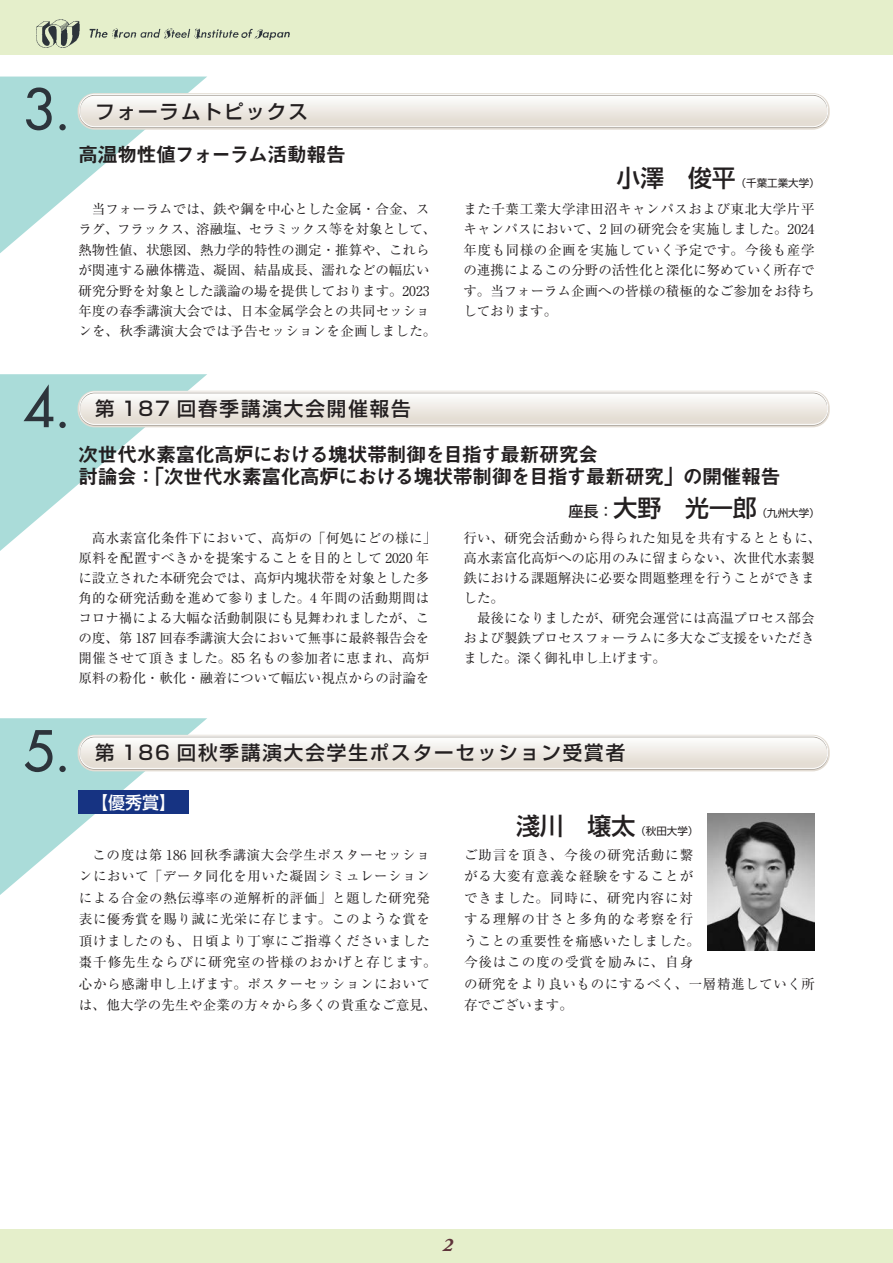
<style>
.page{position:relative;width:893px;height:1263px;background:#fff}
.page>*{position:absolute;margin:0;border:0;box-sizing:border-box;transform-origin:0 0}
.t1{font:500 54.6px "Futura Std";color:#2d343b}
.t2{font:500 23.85px "Shin Go Pr 6";color:#231f20}
.t3{font:20.25px/22.4px "Midashi Go Pr 6 MB31";letter-spacing:-.04em;color:#231f20}
.t4{font:500 19.5px "Shin Go Pr 6";letter-spacing:.1em;color:#231f20}
.t5{font:italic 700 19.2px "Adobe Garamond Pro";color:#5e333a}
.t6{font:500 16.95px "Shin Go Pr 6";color:#fff}
.t7{font:13.5px/19.8px "Ryumin Pr 6";color:#231f20}
.t8{font:13.5px/20.4px "Ryumin Pr 6";letter-spacing:.02em;color:#231f20;text-align:justify}
.t9{font:13.5px/21.5px "Ryumin Pr 6";letter-spacing:.045em;color:#231f20;text-align:center}
.t10{font:13.5px/21.5px "Ryumin Pr 6";letter-spacing:.065em;color:#231f20}
.t11{font:10.5px "Shin Go Pr 6";color:#231f20}
.s1{font-size:15px}
</style>
<div class="page">
<div style="left:0;top:1229px;width:893px;height:34px;background:#e5efcb"></div>
<svg style="left:0;top:77px;width:828px;height:176px"></svg>
<div style="left:79px;top:95px;width:749px;height:33px;border:1px solid #a7a199;border-radius:15px"></div>
<div style="left:79px;top:94px;width:749px;height:33px;border:1px solid #fff;border-radius:15px"></div>
<svg style="left:0;top:374px;width:828px;height:177px"></svg>
<div style="left:79px;top:392px;width:749px;height:34px;border:1px solid #a7a199;border-radius:15px"></div>
<div style="left:79px;top:392px;width:749px;height:33px;border:1px solid #fff;border-radius:15px"></div>
<svg style="left:0;top:718px;width:828px;height:188px"></svg>
<div style="left:79px;top:736px;width:749px;height:34px;border:1px solid #a7a199;border-radius:15px"></div>
<div style="left:79px;top:736px;width:749px;height:33px;border:1px solid #fff;border-radius:15px"></div>
<div style="left:78px;top:790px;width:111px;height:24px;background:#163382"></div>
<div style="left:0;top:0;width:893px;height:55px;background:#e5efcb"></div>
<img style="left:36px;top:19px;width:254px;height:29px">
<img style="left:707px;top:814px;width:107px;height:136px">
<h1 class="t1" style="left:23px;top:75px;width:49px">3.</h1>
<h3 class="t4" style="left:95px;top:95px;width:214px">フォーラムトピックス</h3>
<h3 class="t3" style="left:78px;top:143px;width:269px">高温物性値フォーラム活動報告</h3>
<h2 class="t2" style="left:616px;top:158px;width:121px">小澤　俊平</h2>
<p class="t11" style="left:736px;top:174px;width:86px">（千葉工業大学）</p>
<p class="t7" style="left:78px;top:198px;width:359px;line-height:20.4px;text-align:center">当フォーラムでは、鉄や鋼を中心とした金属・合金、ス<br>ラグ、フラックス、溶融塩、セラミックス等を対象として、熱物性値、状態図、熱力学的特性の測定・推算や、これらが関連する融体構造、凝固、結晶成長、濡れなどの幅広い研究分野を対象とした議論の場を提供しております。2023年度の春季講演大会では、日本金属学会との共同セッションを、秋季講演大会では予告セッションを企画しました。</p>
<p class="t8" style="left:463px;top:198px;width:353px">また千葉工業大学津田沼キャンパスおよび東北大学片平キャンパスにおいて、2 回の研究会を実施しました。2024年度も同様の企画を実施していく予定です。今後も産学の連携によるこの分野の活性化と深化に努めていく所存です。当フォーラム企画への皆様の積極的なご参加をお待ちしております。</p>
<h1 class="t1" style="left:23px;top:373px;width:49px">4.</h1>
<h3 class="t4" style="left:95px;top:393px;width:317px">第 187 回春季講演大会開催報告</h3>
<h3 class="t3" style="left:78px;top:442px;width:704px">次世代水素富化高炉における塊状帯制御を目指す最新研究会<br>討論会：「次世代水素富化高炉における塊状帯制御を目指す最新研究」の開催報告</h3>
<h2 class="t2" style="left:569px;top:488px;width:190px"><span class="s1">座長：</span>大野　光一郎</h2>
<p class="t11" style="left:757px;top:504px;width:65px">（九州大学）</p>
<p class="t7" style="left:78px;top:528px;width:359px;text-indent:14px">高水素富化条件下において、高炉の「何処にどの様に」原料を配置すべきかを提案することを目的として 2020 年に設立された本研究会では、高炉内塊状帯を対象とした多角的な研究活動を進めて参りました。4 年間の活動期間はコロナ禍による大幅な活動制限にも見舞われましたが、この度、第 187 回春季講演大会において無事に最終報告会を開催させて頂きました。85 名もの参加者に恵まれ、高炉原料の粉化・軟化・融着について幅広い視点からの討論を</p>
<p class="t7" style="left:463px;top:528px;width:359px">行い、研究会活動から得られた知見を共有するとともに、高水素富化高炉への応用のみに留まらない、次世代水素製鉄における課題解決に必要な問題整理を行うことができました。</p>
<p class="t8" style="left:463px;top:607px;width:353px;line-height:19.8px;text-indent:14px">最後になりましたが、研究会運営には高温プロセス部会および製鉄プロセスフォーラムに多大なご支援をいただきました。深く御礼申し上げます。</p>
<h1 class="t1" style="left:23px;top:717px;width:49px">5.</h1>
<h3 class="t4" style="left:95px;top:737px;width:531px">第 186 回秋季講演大会学生ポスターセッション受賞者</h3>
<p class="t6" style="left:91px;top:788px;width:87px">【優秀賞】</p>
<h2 class="t2" style="left:516px;top:806px;width:121px">淺川　壌太</h2>
<p class="t11" style="left:635px;top:822px;width:65px">（秋田大学）</p>
<p class="t9" style="left:79px;top:843px;width:359px">この度は第 186 回秋季講演大会学生ポスターセッショ<br>ンにおいて「データ同化を用いた凝固シミュレーションによる合金の熱伝導率の逆解析的評価」と題した研究発表に優秀賞を賜り誠に光栄に存じます。このような賞を頂けましたのも、日頃より丁寧にご指導くださいました棗千修先生ならびに研究室の皆様のおかげと存じます。心から感謝申し上げます。ポスターセッションにおいては、他大学の先生や企業の方々から多くの貴重なご意見、</p>
<p class="t10" style="left:464px;top:843px;width:352px">ご助言を頂き、今後の研究活動に繋<br>がる大変有意義な経験をすることが<br>できました。同時に、研究内容に対<br>する理解の甘さと多角的な考察を行<br>うことの重要性を痛感いたしました。<br>今後はこの度の受賞を励みに、自身<br>の研究をより良いものにするべく、一層精進していく所存でございます。</p>
<h3 class="t5" style="left:443px;top:1234px;width:11px">2</h3>
</div>
